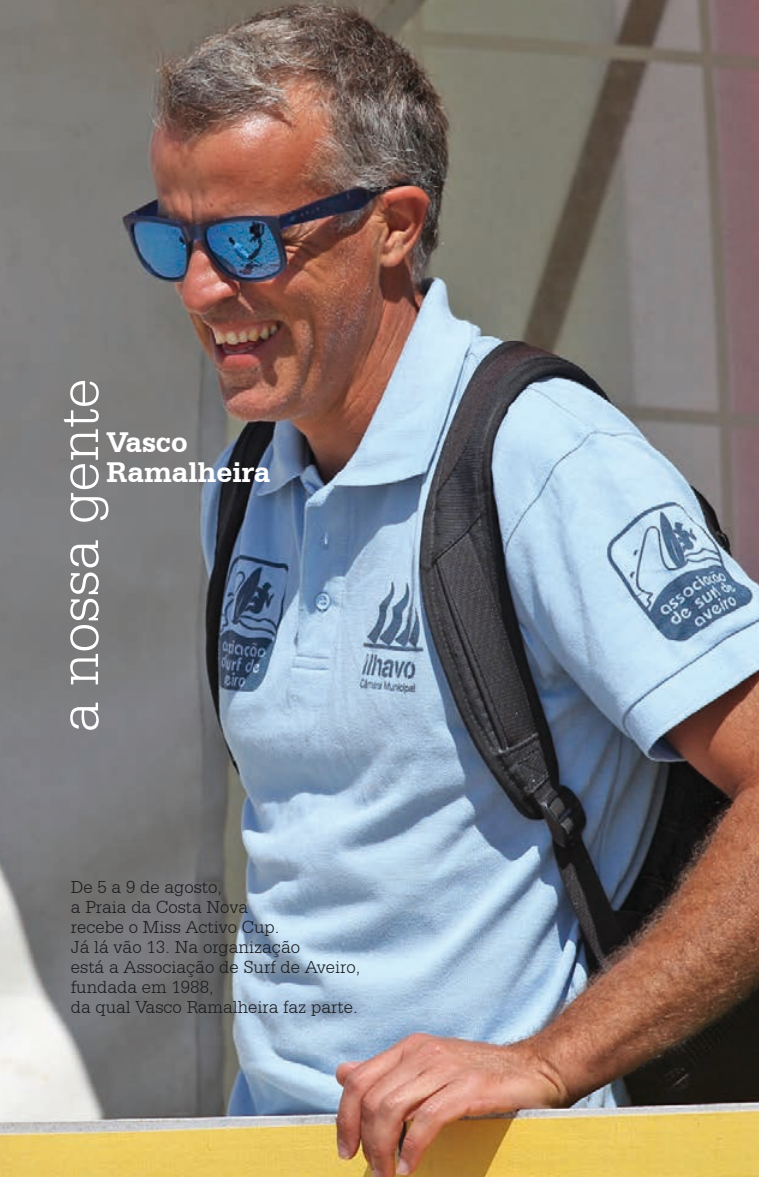
<style>
.page{position:relative;width:759px;height:1177px;background:#fff}
.page>*{position:absolute;margin:0;border:0;box-sizing:border-box;transform-origin:0 0}
.t1{font:300 60px "Serifa BT";color:#fff}
.t2{font:700 30px/30px "Serifa BT";color:#fff}
.t3{font:300 18.75px/20px "Serifa BT";color:#1b1c20}
</style>
<div class="page">
<img style="left:0;top:0;width:758px;height:1176px">
<h1 class="t1" style="left:44px;top:732px;width:355px;rotate:-90deg">a nossa gente</h1>
<h2 class="t2" style="left:106px;top:426px;width:166px">Vasco<br>Ramalheira</h2>
<p class="t3" style="left:71px;top:876px;width:291px">De 5 a 9 de agosto,<br>a Praia da Costa Nova<br>recebe o Miss Activo Cup.<br>Já lá vão 13. Na organização<br>está a Associação de Surf de Aveiro, fundada em 1988,<br>da qual Vasco Ramalheira faz parte.</p>
</div>
